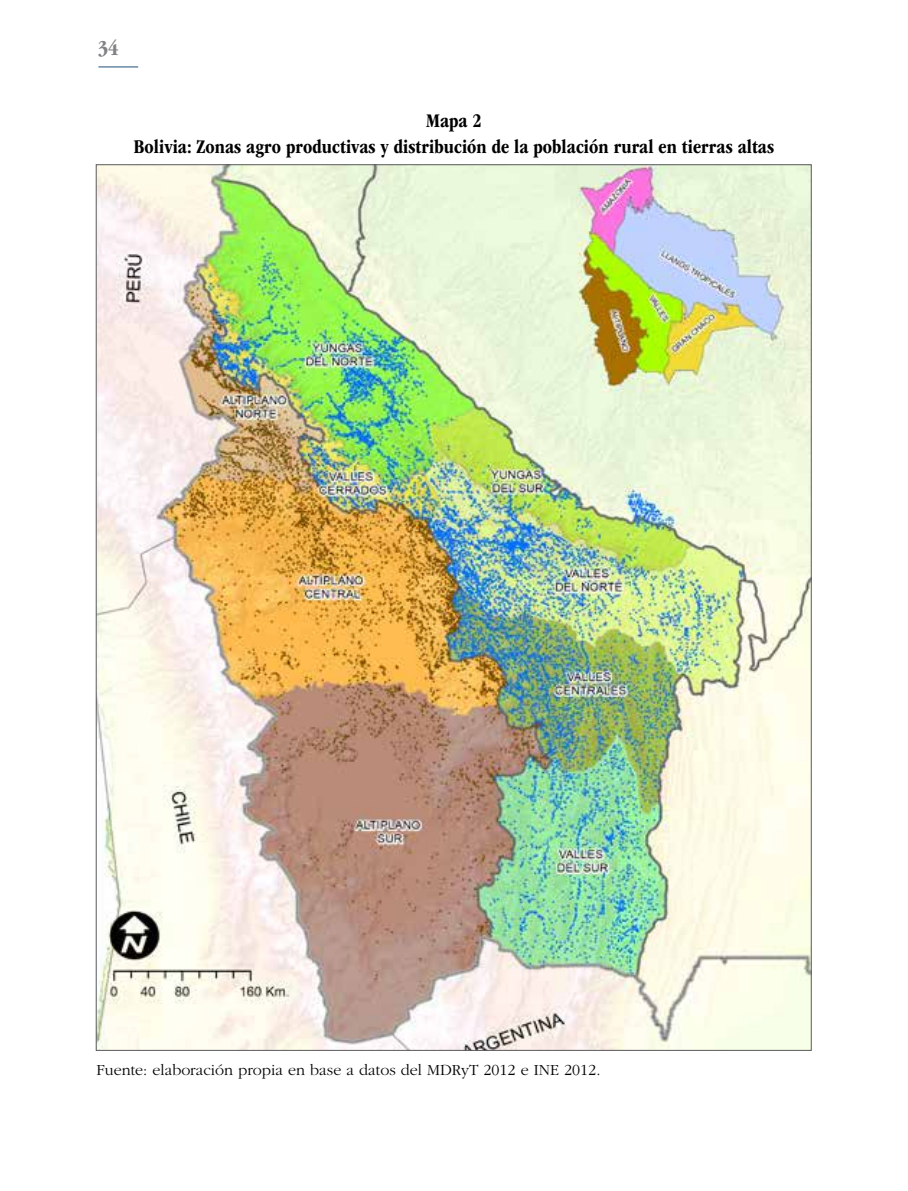
<style>
.page{position:relative;width:908px;height:1191px;background:#fff}
.page>*{position:absolute;margin:0;border:0;box-sizing:border-box;transform-origin:0 0}
.t1{font:700 condensed 22px "ITC Garamond Std";color:#808285}
.t2{font:700 condensed 20px/25px "ITC Garamond Std";letter-spacing:.005em;color:#000;text-align:center;scale:.96 1}
.t3{font:300 16px "ITC Garamond Std";color:#000}
</style>
<div class="page">
<hr style="left:98px;top:67px;width:40px;height:1px;background:#204e79">
<img style="left:98px;top:166px;width:711px;height:882px">
<p class="t1" style="left:98px;top:36px;width:22px">34</p>
<p class="t2" style="left:134px;top:109px;width:668px">Mapa 2<br>Bolivia: Zonas agro productivas y distribución de la población rural en tierras altas</p>
<p class="t3" style="left:96px;top:1061px;width:505px">Fuente: elaboración propia en base a datos del MDRyT 2012 e INE 2012.</p>
</div>
